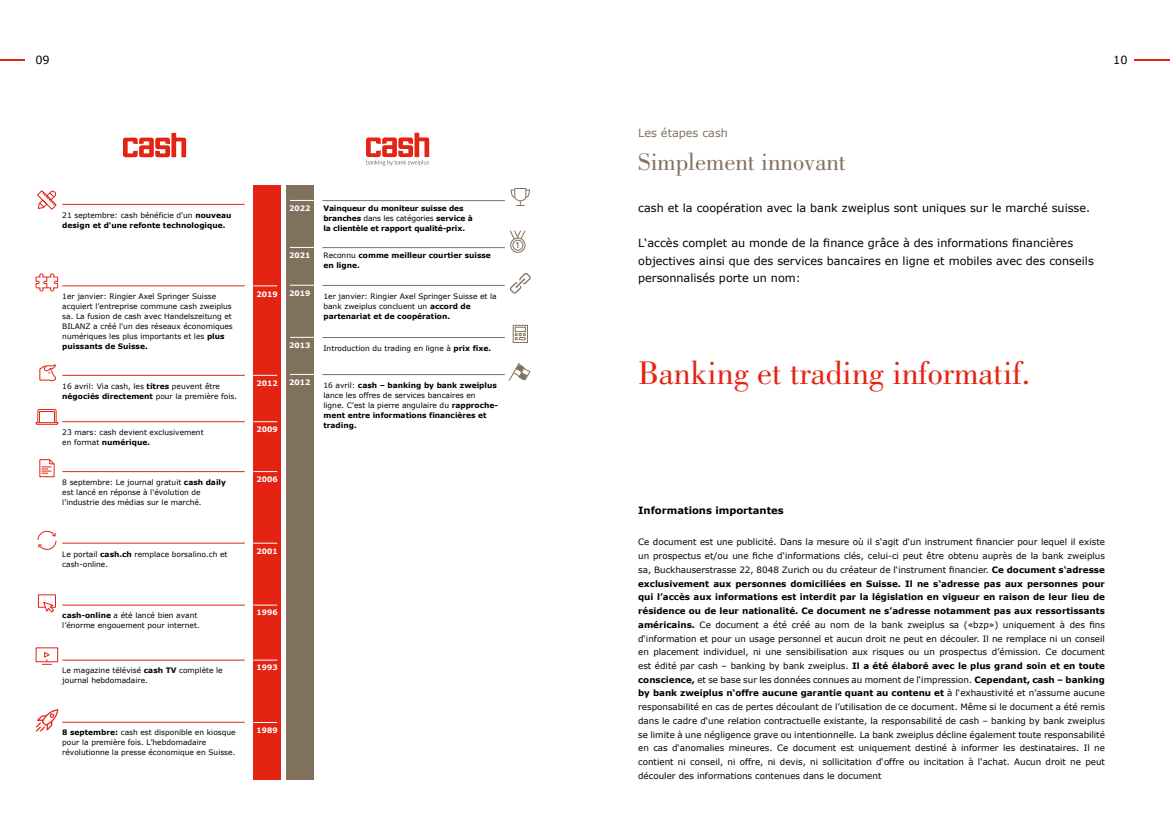
<style>
.page{position:relative;width:1170px;height:815px;background:#fff}
.page>*{position:absolute;margin:0;border:0;box-sizing:border-box;transform-origin:0 0}
.t1{font:33.75px "Bodoni Std";color:#e42313}
.t2{font:25px "Bodoni Std";color:#80715d}
.t3{font:11.25px/17.5px "Verdana";color:#000}
.t4{font:11.25px "Verdana";color:#80715d}
.t5{font:700 10px "Verdana";color:#000}
.t6{font:8.75px/13.8px "Verdana";color:#000;text-align:justify}
.t7{font:7.5px/10px "Verdana";color:#000}
.t8{font:700 7.5px/10px "Verdana";color:#000}
.t9{font:700 7.5px "Verdana";color:#fff}
.s1{font-weight:400}
.s2{font-weight:700}
</style>
<div class="page">
<hr style="left:0;top:59px;width:25px;height:2px;background:#e42313">
<svg style="left:123px;top:133px;width:63px;height:24px"></svg>
<svg style="left:366px;top:133px;width:63px;height:33px"></svg>
<div style="left:253px;top:185px;width:28px;height:595px;background:#e42313"></div>
<div style="left:286px;top:185px;width:28px;height:595px;background:#80715d"></div>
<svg style="left:253px;top:660px;width:24px;height:1px"></svg>
<svg style="left:253px;top:722px;width:24px;height:1px"></svg>
<hr style="left:62px;top:421px;width:183px;height:1px;background:#e42313">
<hr style="left:62px;top:471px;width:183px;height:1px;background:#e42313">
<hr style="left:62px;top:543px;width:183px;height:1px;background:#e42313">
<hr style="left:62px;top:605px;width:183px;height:1px;background:#e42313">
<hr style="left:62px;top:660px;width:183px;height:1px;background:#e42313">
<hr style="left:62px;top:722px;width:183px;height:1px;background:#e42313">
<svg style="left:290px;top:337px;width:24px;height:1px"></svg>
<hr style="left:322px;top:337px;width:183px;height:1px;background:#80715d">
<svg style="left:290px;top:285px;width:24px;height:1px"></svg>
<hr style="left:322px;top:285px;width:183px;height:1px;background:#80715d">
<svg style="left:290px;top:200px;width:24px;height:1px"></svg>
<hr style="left:322px;top:200px;width:183px;height:1px;background:#80715d">
<svg style="left:253px;top:605px;width:24px;height:1px"></svg>
<svg style="left:253px;top:543px;width:24px;height:1px"></svg>
<svg style="left:253px;top:471px;width:24px;height:1px"></svg>
<svg style="left:253px;top:421px;width:24px;height:1px"></svg>
<svg style="left:253px;top:286px;width:24px;height:1px"></svg>
<hr style="left:62px;top:286px;width:183px;height:1px;background:#e42313">
<svg style="left:36px;top:273px;width:22px;height:18px"></svg>
<svg style="left:290px;top:247px;width:24px;height:1px"></svg>
<hr style="left:322px;top:247px;width:183px;height:1px;background:#80715d">
<svg style="left:510px;top:188px;width:20px;height:18px"></svg>
<div style="left:512px;top:325px;width:16px;height:18px;border:1px solid #80715d"></div>
<div style="left:514px;top:327px;width:12px;height:5px;border:1px solid #80715d"></div>
<svg style="left:514px;top:333px;width:12px;height:7px"></svg>
<svg style="left:510px;top:273px;width:21px;height:21px"></svg>
<svg style="left:35px;top:409px;width:24px;height:16px"></svg>
<svg style="left:39px;top:459px;width:16px;height:19px"></svg>
<svg style="left:37px;top:530px;width:20px;height:20px"></svg>
<svg style="left:42px;top:652px;width:10px;height:13px"></svg>
<svg style="left:35px;top:709px;width:24px;height:23px"></svg>
<div style="left:38px;top:594px;width:18px;height:14px;border:1px solid #e42313"></div>
<svg style="left:43px;top:601px;width:12px;height:12px"></svg>
<svg style="left:253px;top:375px;width:24px;height:1px"></svg>
<hr style="left:62px;top:375px;width:183px;height:1px;background:#e42313">
<svg style="left:39px;top:364px;width:17px;height:18px"></svg>
<svg style="left:290px;top:374px;width:24px;height:1px"></svg>
<hr style="left:322px;top:374px;width:183px;height:1px;background:#80715d">
<svg style="left:508px;top:363px;width:23px;height:18px"></svg>
<div style="left:510px;top:238px;width:15px;height:15px;border:1px solid #80715d;border-radius:50%"></div>
<div style="left:512px;top:240px;width:11px;height:11px;border:1px solid #80715d;border-radius:50%"></div>
<svg style="left:509px;top:230px;width:17px;height:19px"></svg>
<hr style="left:62px;top:204px;width:183px;height:1px;background:#e42313">
<svg style="left:37px;top:190px;width:20px;height:20px"></svg>
<hr style="left:1134px;top:59px;width:35px;height:2px;background:#e42313">
<p class="t3" style="left:35px;top:51px;width:16px">09</p>
<p class="t8" style="left:62px;top:210px;width:170px"><span class="s1">21 septembre: cash bénéficie d'un</span> nouveau design et d'une refonte technologique.</p>
<p class="t9" style="left:289px;top:204px;width:23px">2022</p>
<p class="t9" style="left:289px;top:251px;width:23px">2021</p>
<p class="t7" style="left:62px;top:292px;width:172px">1er janvier: Ringier Axel Springer Suisse acquiert l’entreprise commune cash zweiplus sa. La fusion de cash avec Handelszeitung et BILANZ a créé l'un des réseaux économiques numériques les plus importants et les <span class="s2">plus puissants de Suisse.</span></p>
<p class="t9" style="left:256px;top:289px;width:23px">2019</p>
<p class="t9" style="left:289px;top:289px;width:23px">2019</p>
<p class="t9" style="left:289px;top:341px;width:23px">2013</p>
<p class="t8" style="left:323px;top:204px;width:151px">Vainqueur du moniteur suisse des branches <span class="s1">dans les catégories</span> service à la clientèle et rapport qualité-prix.</p>
<p class="t8" style="left:323px;top:251px;width:169px"><span class="s1">Reconnu</span> comme meilleur courtier suisse en ligne.</p>
<p class="t7" style="left:323px;top:291px;width:175px">1er janvier: Ringier Axel Springer Suisse et la bank zweiplus concluent un <span class="s2">accord de partenariat et de coopération.</span></p>
<p class="t7" style="left:323px;top:343px;width:169px">Introduction du trading en ligne à <span class="s2">prix fixe.</span></p>
<p class="t9" style="left:289px;top:378px;width:23px">2012</p>
<p class="t9" style="left:256px;top:379px;width:23px">2012</p>
<p class="t7" style="left:62px;top:381px;width:176px">16 avril: Via cash, les <span class="s2">titres</span> peuvent être <span class="s2">négociés directement</span> pour la première fois.</p>
<p class="t8" style="left:323px;top:380px;width:176px"><span class="s1">16 avril:</span> cash – banking by bank zweiplus <span class="s1">lance les offres de services bancaires en ligne. C'est la pierre angulaire du</span> rapproche&shy;ment entre informations financières et trading.</p>
<p class="t9" style="left:256px;top:425px;width:23px">2009</p>
<p class="t7" style="left:62px;top:427px;width:143px">23 mars: cash devient exclusivement en format <span class="s2">numérique.</span></p>
<p class="t7" style="left:62px;top:477px;width:165px">8 septembre: Le journal gratuit <span class="s2">cash daily </span>est lancé en réponse à l'évolution de l'industrie des médias sur le marché.</p>
<p class="t9" style="left:256px;top:475px;width:23px">2006</p>
<p class="t7" style="left:62px;top:549px;width:167px">Le portail <span class="s2">cash.ch</span> remplace borsalino.ch et cash-online.</p>
<p class="t9" style="left:256px;top:546px;width:23px">2001</p>
<p class="t7" style="left:62px;top:611px;width:139px"><span class="s2">cash-online</span> a été lancé bien avant l’énorme engouement pour internet.</p>
<p class="t7" style="left:62px;top:666px;width:162px">Le magazine télévisé <span class="s2">cash TV</span> complète le journal hebdomadaire.</p>
<p class="t9" style="left:256px;top:608px;width:23px">1996</p>
<p class="t9" style="left:256px;top:663px;width:23px">1993</p>
<p class="t7" style="left:62px;top:727px;width:175px"><span class="s2">8 septembre:</span> cash est disponible en kiosque pour la première fois. L’hebdomadaire révolutionne la presse économique en Suisse.</p>
<p class="t9" style="left:256px;top:725px;width:23px">1989</p>
<p class="t3" style="left:1113px;top:51px;width:16px">10</p>
<p class="t4" style="left:638px;top:125px;width:91px">Les étapes cash</p>
<h2 class="t2" style="left:638px;top:148px;width:209px">Simplement innovant</h2>
<p class="t3" style="left:638px;top:199px;width:453px">cash et la coopération avec la bank zweiplus sont uniques sur le marché suisse.</p>
<p class="t3" style="left:638px;top:234px;width:457px">L‘accès complet au monde de la finance grâce à des informations financières objectives ainsi que des services bancaires en ligne et mobiles avec des conseils personnalisés porte un nom:</p>
<h1 class="t1" style="left:638px;top:354px;width:393px">Banking et trading informatif.</h1>
<p class="t5" style="left:638px;top:504px;width:147px">Informations importantes</p>
<p class="t6" style="left:638px;top:535px;width:468px">Ce document est une publicité. Dans la mesure où il s‘agit d‘un instrument financier pour lequel il existe un prospectus et/ou une fiche d‘informations clés, celui-ci peut être obtenu auprès de la bank zweiplus sa, Buckhauserstrasse 22, 8048 Zurich ou du créateur de l‘instrument financier. <span class="s2">Ce document s‘adresse exclusivement aux personnes domiciliées en Suisse. Il ne s‘adresse pas aux personnes pour qui l’accès aux informations est interdit par la législation en vigueur en raison de leur lieu de résidence ou de leur nationalité. Ce document ne s’adresse notamment pas aux ressortissants américains.</span> Ce document a été créé au nom de la bank zweiplus sa («bzp») uniquement à des fins d‘information et pour un usage personnel et aucun droit ne peut en découler. Il ne remplace ni un conseil en placement individuel, ni une sensibilisation aux risques ou un prospectus d’émission. Ce document est édité par cash – banking by bank zweiplus. <span class="s2">Il a été élaboré avec le plus grand soin et en toute conscience,</span> et se base sur les données connues au moment de l‘impression. <span class="s2">Cependant, cash – banking by bank zweiplus n‘offre aucune garantie quant au contenu et</span> à l‘exhaustivité et n’assume aucune responsabilité en cas de pertes découlant de l’utilisation de ce document. Même si le document a été remis dans le cadre d‘une relation contractuelle existante, la responsabilité de cash – banking by bank zweiplus se limite à une négligence grave ou intentionnelle. La bank zweiplus décline également toute responsabilité en cas d‘anomalies mineures. Ce document est uniquement destiné à informer les destinataires. Il ne contient ni conseil, ni offre, ni devis, ni sollicitation d‘offre ou incitation à l‘achat. Aucun droit ne peut découler des informations contenues dans le document</p>
</div>
